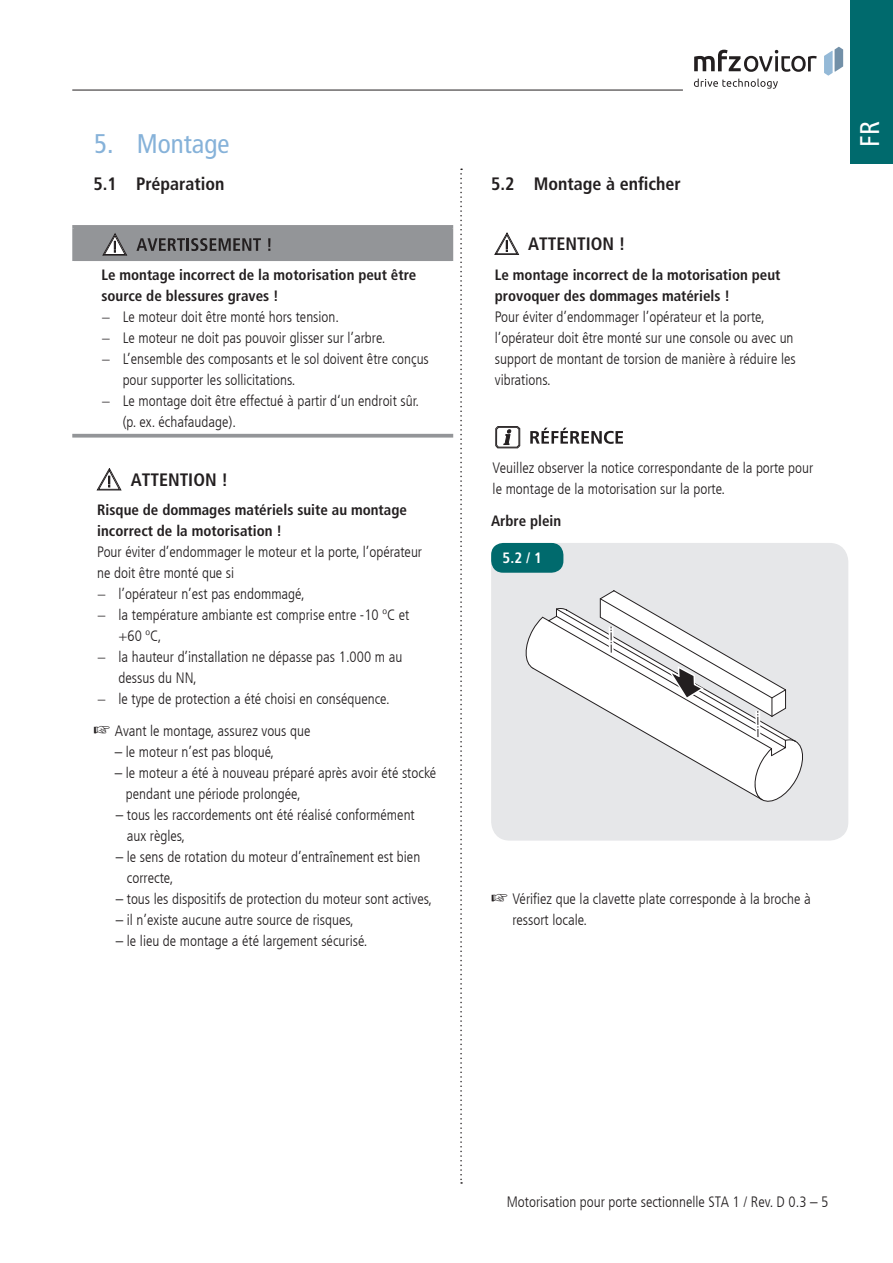
<style>
.page{position:relative;width:893px;height:1263px;background:#fff}
.page>*{position:absolute;margin:0;border:0;box-sizing:border-box;transform-origin:0 0}
.t1{font:condensed 27px "Frutiger LT Com";color:#86b2d9}
.t2{font:condensed 27px "Frutiger LT Com";color:#fff}
.t3{font:700 condensed 18px "Frutiger LT Com";color:#231f20}
.t4{font:300 condensed 15px/21px "Frutiger LT Com";color:#231f20}
.t5{font:700 condensed 15px/21px "Frutiger LT Com";color:#231f20}
.t6{font:700 condensed 15px "Frutiger LT Com";color:#fff}
</style>
<div class="page">
<svg style="left:824px;top:47px;width:19px;height:29px"></svg>
<svg style="left:694px;top:50px;width:123px;height:22px"></svg>
<svg style="left:694px;top:79px;width:84px;height:10px"></svg>
<div style="left:850px;top:0;width:43px;height:164px;background:#006a6d"></div>
<svg style="left:460px;top:169px;width:2px;height:1015px"></svg>
<hr style="left:72px;top:90px;width:611px;height:1px;background:#231f20">
<div style="left:74px;top:227px;width:377px;height:36px;background:#939598"></div>
<hr style="left:72px;top:225px;width:381px;height:4px;background:#939598">
<svg style="left:72px;top:229px;width:2px;height:32px"></svg>
<hr style="left:449px;top:229px;width:4px;height:32px;background:#939598">
<hr style="left:72px;top:261px;width:381px;height:4px;background:#fff">
<svg style="left:72px;top:434px;width:381px;height:4px;background:#9ea0a2"></svg>
<svg style="left:136px;top:238px;width:125px;height:13px"></svg>
<svg style="left:268px;top:238px;width:2px;height:13px"></svg>
<svg style="left:102px;top:233px;width:25px;height:23px"></svg>
<svg style="left:97px;top:468px;width:25px;height:22px"></svg>
<svg style="left:494px;top:233px;width:25px;height:22px"></svg>
<svg style="left:530px;top:428px;width:93px;height:16px"></svg>
<svg style="left:495px;top:426px;width:25px;height:22px"></svg>
<div style="left:492px;top:544px;width:356px;height:296px;background:#e6e7e9;border-radius:18px"></div>
<svg style="left:525px;top:546px;width:278px;height:256px"></svg>
<div style="left:491px;top:543px;width:357px;height:298px;border:2px solid #e6e7e9;border-radius:18px"></div>
<div style="left:491px;top:543px;width:72px;height:30px;background:#006a6d;border-radius:12px"></div>
<svg style="left:491px;top:822px;width:322px;height:19px"></svg>
<h1 class="t1" style="left:94px;top:128px;width:137px">5. Montage</h1>
<p class="t3" style="left:94px;top:173px;width:132px">5.1 Préparation</p>
<p class="t5" style="left:101px;top:264px;width:316px">Le montage incorrect de la motorisation peut être source de blessures graves !</p>
<p class="t4" style="left:101px;top:307px;width:239px">− Le moteur doit être monté hors tension.</p>
<p class="t4" style="left:101px;top:328px;width:286px">− Le moteur ne doit pas pouvoir glisser sur l’arbre.</p>
<p class="t4" style="left:101px;top:349px;width:329px">− L’ensemble des composants et le sol doivent être conçus</p>
<p class="t4" style="left:123px;top:370px;width:174px">pour supporter les sollicitations.</p>
<p class="t4" style="left:101px;top:391px;width:319px">− Le montage doit être effectué à partir d‘un endroit sûr.</p>
<p class="t4" style="left:123px;top:412px;width:115px">(p. ex. échafaudage).</p>
<p class="t3" style="left:131px;top:469px;width:99px">ATTENTION !</p>
<p class="t5" style="left:97px;top:500px;width:311px">Risque de dommages matériels suite au montage incorrect de la motorisation !</p>
<p class="t4" style="left:97px;top:542px;width:326px">Pour éviter d’endommager le moteur et la porte, l’opérateur</p>
<p class="t4" style="left:97px;top:563px;width:138px">ne doit être monté que si</p>
<p class="t4" style="left:97px;top:584px;width:209px">− l’opérateur n’est pas endommagé,</p>
<p class="t4" style="left:97px;top:605px;width:314px">− la température ambiante est comprise entre -10 ºC et</p>
<p class="t4" style="left:119px;top:626px;width:44px">+60 ºC,</p>
<p class="t4" style="left:97px;top:647px;width:306px">− la hauteur d’installation ne dépasse pas 1.000 m au</p>
<p class="t4" style="left:119px;top:668px;width:80px">dessus du NN,</p>
<p class="t4" style="left:97px;top:689px;width:294px">− le type de protection a été choisi en -conséquence.</p>
<p class="t4" style="left:94px;top:720px;width:218px">☞ Avant le montage, assurez vous que</p>
<p class="t4" style="left:115px;top:741px;width:161px">– le moteur n’est pas bloqué,</p>
<p class="t4" style="left:126px;top:762px;width:312px;text-indent:-11px">– le moteur a été à nouveau préparé après avoir été stocké pendant une période prolongée,</p>
<p class="t4" style="left:127px;top:804px;width:289px;text-indent:-11px">– tous les raccordements ont été réalisé conformément aux règles,</p>
<p class="t4" style="left:127px;top:846px;width:295px;text-indent:-11px">– le sens de rotation du moteur d’entraînement est bien correcte,</p>
<p class="t4" style="left:116px;top:888px;width:318px">– tous les dispositifs de protection du moteur sont actives,</p>
<p class="t4" style="left:116px;top:909px;width:240px">– il n’existe aucune autre source de risques,</p>
<p class="t4" style="left:116px;top:930px;width:253px">– le lieu de montage a été largement sécurisé.</p>
<p class="t3" style="left:491px;top:173px;width:191px">5.2 Montage à enficher</p>
<p class="t3" style="left:528px;top:233px;width:99px">ATTENTION !</p>
<p class="t5" style="left:495px;top:264px;width:287px">Le montage incorrect de la motorisation peut provoquer des dommages matériels !</p>
<p class="t4" style="left:495px;top:306px;width:302px">Pour éviter d’endommager l’opérateur et la porte, l’opérateur doit être monté sur une console ou avec un support de montant de torsion de manière à réduire les vibrations.</p>
<p class="t4" style="left:493px;top:457px;width:322px">Veuillez observer la notice correspondante de la porte pour le montage de la motorisation sur la porte.</p>
<p class="t5" style="left:491px;top:510px;width:72px">Arbre plein</p>
<p class="t6" style="left:503px;top:549px;width:41px">5.2 / 1</p>
<h1 class="t2" style="left:854px;top:147px;width:27px;rotate:-90deg">FR</h1>
<p class="t4" style="left:512px;top:888px;width:300px;text-indent:-21px">☞ Vérifiez que la clavette plate corresponde à la broche à ressort locale.</p>
<p class="t4" style="left:507px;top:1191px;width:323px">Motorisation pour porte sectionnelle STA 1 / Rev. D 0.3 – 5</p>
</div>
